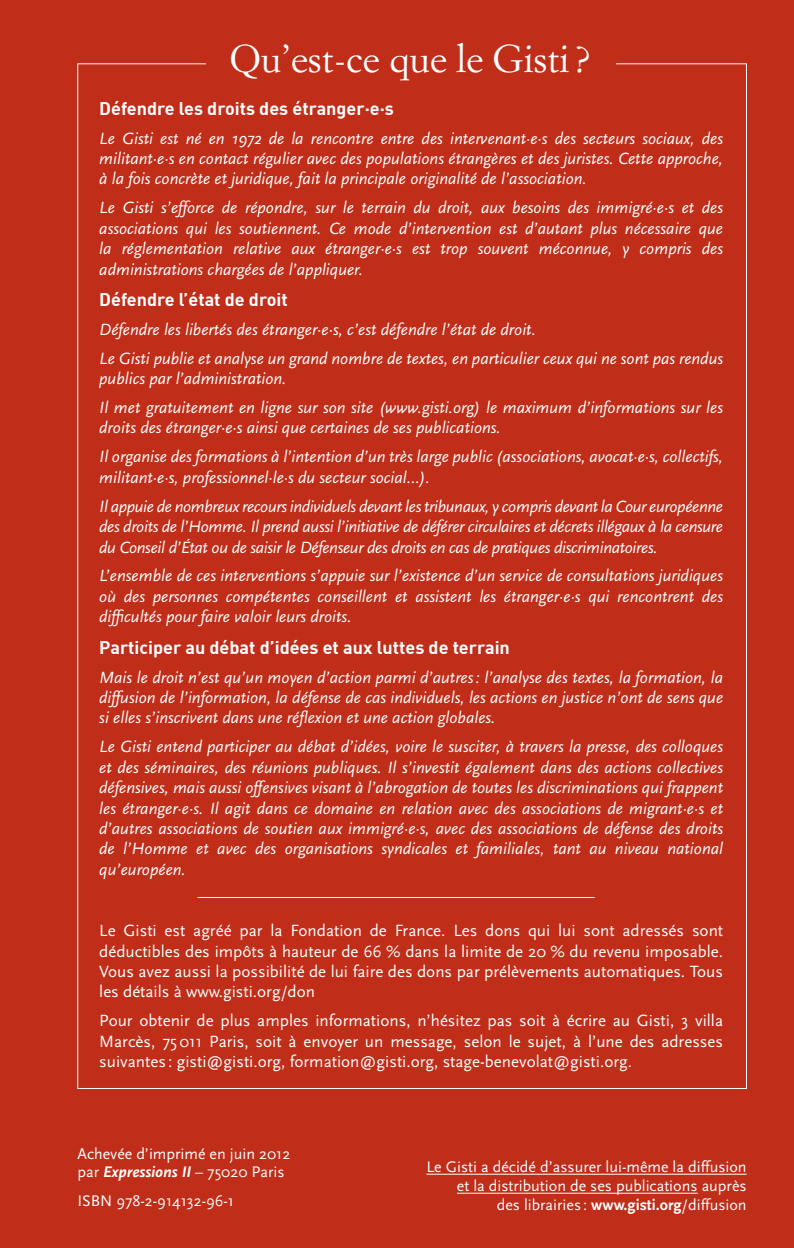
<style>
.page{position:relative;width:794px;height:1248px;background:#fff}
.page>*{position:absolute;margin:0;border:0;box-sizing:border-box;transform-origin:0 0}
.t1{font:38px "Simoncini Garamond";color:#fff}
.t2{font:700 18px "DIN";color:#fff}
.t3{font:italic 17px/20.4px "Scala Sans";color:#fff;text-align:justify}
.t4{font:17px/20.4px "Scala Sans";color:#fff;text-align:justify}
.t5{font:italic 17px/28.8px "Scala Sans";letter-spacing:-.02em;color:#fff}
.t6{font:16px/19px "Scala Sans";color:#fff}
.s1{font-style:inherit}
.s2{font-weight:700;font-style:italic}
.s3{font-weight:700}
</style>
<div class="page">
<div style="left:0;top:0;width:794px;height:1247px;background:#c02d19"></div>
<hr style="left:197px;top:897px;width:397px;height:1px;background:#fff">
<hr style="left:426px;top:1173px;width:320px;height:1px;background:#fff">
<hr style="left:457px;top:1192px;width:240px;height:1px;background:#fff">
<h1 class="t1" style="left:230px;top:35px;width:363px">Qu’est-ce que le Gisti ?</h1>
<p class="t2" style="left:99px;top:96px;width:296px">Défendre les droits des étranger·e·s</p>
<p class="t3" style="left:99px;top:128px;width:625px">Le Gisti est né en 1972 de la rencontre entre des intervenant·e·s des secteurs sociaux, des militant·e·s en contact régulier avec des populations étrangères et des juristes. Cette approche, à la fois concrète et juridique, fait la principale originalité de l’association.</p>
<p class="t3" style="left:99px;top:198px;width:625px">Le Gisti s’efforce de répondre, sur le terrain du droit, aux besoins des immigré·e·s et des associations qui les soutiennent. Ce mode d’intervention est d’autant plus nécessaire que la réglementation relative aux étranger·e·s est trop souvent méconnue, y compris des administrations chargées de l’appliquer.</p>
<p class="t2" style="left:99px;top:287px;width:190px"><span class="s1">D</span>éfendre l’état de droit</p>
<p class="t3" style="left:99px;top:315px;width:625px;line-height:29px">Défendre les libertés des étranger·e·s, c’est défendre l’état de droit.<br>Le Gisti publie et analyse un grand nombre de textes, en particulier ceux qui ne sont pas rendus</p>
<p class="t3" style="left:99px;top:364px;width:625px;line-height:29px">publics par l’administration.<br>Il met gratuitement en ligne sur son site (www.gisti.org) le maximum d’informations sur les</p>
<p class="t3" style="left:99px;top:413px;width:625px;line-height:29px">droits des étranger·e·s ainsi que certaines de ses publications.<br>Il organise des formations à l’intention d’un très large public (associations, avocat·e·s, collectifs,</p>
<p class="t5" style="left:99px;top:463px;width:625px">militant·e·s, professionnel·le·s du secteur social…).<br>Il appuie de nombreux recours individuels devant les tribunaux, y compris devant la Cour européenne</p>
<p class="t5" style="left:99px;top:516px;width:625px;line-height:20.4px">des droits de l’Homme. Il prend aussi l’initiative de déférer circulaires et décrets illégaux à la censure du Conseil d’État ou de saisir le Défenseur des droits en cas de pratiques discriminatoires.</p>
<p class="t3" style="left:99px;top:566px;width:625px">L’ensemble de ces interventions s’appuie sur l’existence d’un service de consultations juridiques où des personnes compétentes conseillent et assistent les étranger·e·s qui rencontrent des difficultés pour faire valoir leurs droits.</p>
<p class="t2" style="left:99px;top:635px;width:412px"><span class="s1">P</span>articiper au débat d’idées et aux luttes de terrain</p>
<p class="t3" style="left:99px;top:667px;width:625px">Mais le droit n’est qu’un moyen d’action parmi d’autres: l’analyse des textes, la formation, la diffusion de l’information, la défense de cas individuels, les actions en justice n’ont de sens que si elles s’inscrivent dans une réflexion et une action globales.</p>
<p class="t3" style="left:99px;top:736px;width:625px">Le Gisti entend participer au débat d’idées, voire le susciter, à travers la presse, des colloques et des séminaires, des réunions publiques. Il s’investit également dans des actions collectives défensives, mais aussi offensives visant à l’abrogation de toutes les discriminations qui frappent les étranger·e·s. Il agit dans ce domaine en relation avec des associations de migrant·e·s et d’autres associations de soutien aux immigré·e·s, avec des associations de défense des droits de l’Homme et avec des organisations syndicales et familiales, tant au niveau national qu’européen.</p>
<p class="t4" style="left:99px;top:920px;width:625px">Le Gisti est agréé par la Fondation de France. Les dons qui lui sont adressés sont déductibles des impôts à hauteur de 66 % dans la limite de 20 % du revenu imposable.<br>Vous avez aussi la possibilité de lui faire des dons par prélèvements automatiques. Tous les détails à www.gisti.org/don</p>
<p class="t4" style="left:99px;top:1010px;width:625px">Pour obtenir de plus amples informations, n’hésitez pas soit à écrire au Gisti, 3 villa Marcès, 75011 Paris, soit à envoyer un message, selon le sujet, à l’une des adresses suivantes : gisti@gisti.org, formation@gisti.org, stage-benevolat@gisti.org.</p>
<p class="t6" style="left:77px;top:1144px;width:214px;line-height:18px">Achevée d’imprimé en juin 2012 par <span class="s2">Expressions II</span> – 75020 Paris</p>
<p class="t6" style="left:77px;top:1191px;width:158px">ISBN 978-2-914132-96-1</p>
<p class="t6" style="left:426px;top:1156px;width:322px;text-align:right">Le Gisti a décidé d’assurer lui-même la diffusion et la distribution de ses publications auprès<br>des librairies : <span class="s3">www.gisti.org</span>/diffusion</p>
</div>
